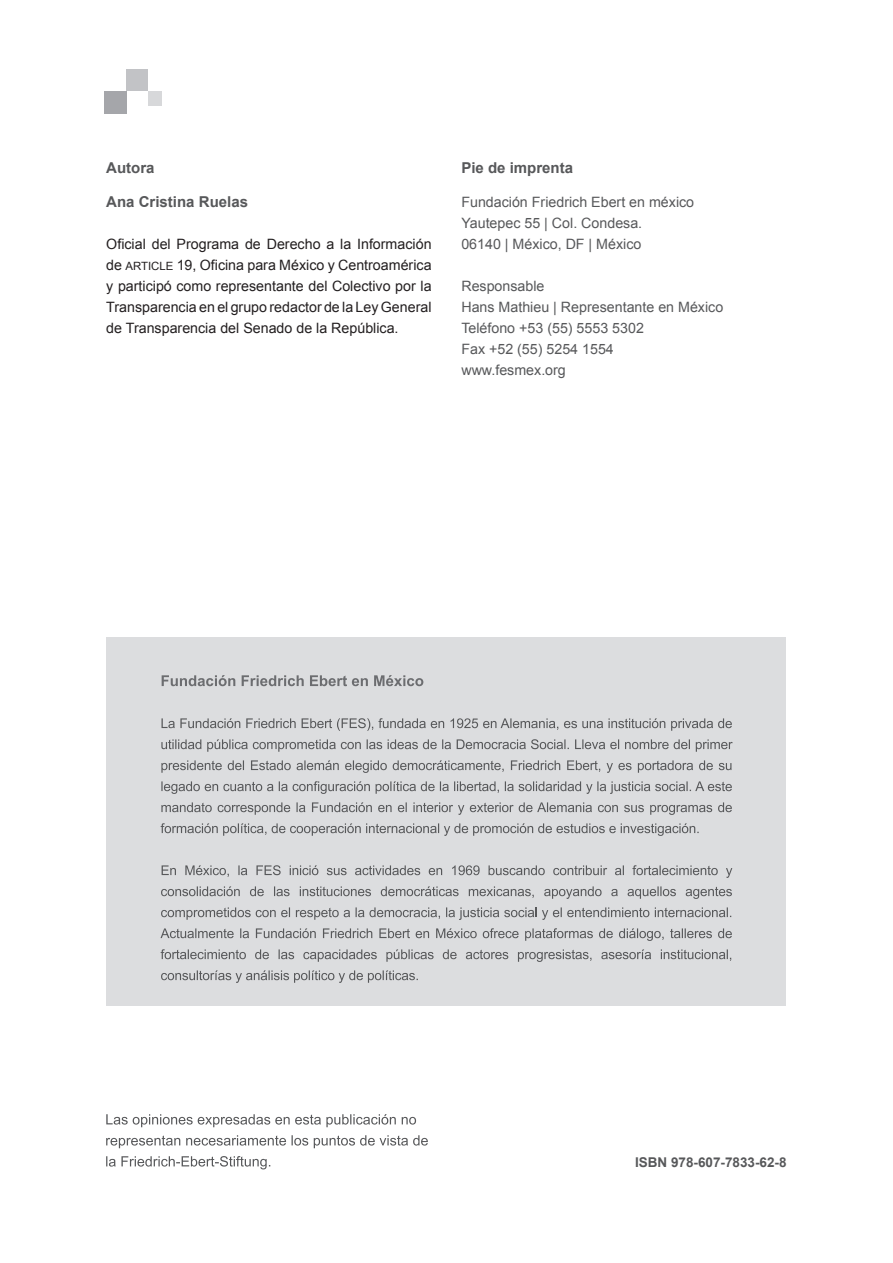
<style>
.page{position:relative;width:893px;height:1263px;background:#fff}
.page>*{position:absolute;margin:0;border:0;box-sizing:border-box;transform-origin:0 0}
.t1{font:700 15px "Arial";color:#57585a}
.t2{font:14.25px/21px "Arial";color:#231f20;text-align:justify}
.t3{font:14.25px/21px "Arial";color:#57585a}
.t4{font:700 13.5px "Arial";color:#57585a}
.s1{font-size:11.4px}
</style>
<div class="page">
<div style="left:126px;top:70px;width:22px;height:21px;background:#c2c3c6"></div>
<div style="left:148px;top:91px;width:14px;height:14px;background:#d7d8da"></div>
<div style="left:104px;top:91px;width:22px;height:22px;background:#a5a6aa"></div>
<div style="left:106px;top:637px;width:680px;height:369px;background:#dcdddf"></div>
<svg style="left:162px;top:675px;width:261px;height:11px"></svg>
<svg style="left:162px;top:718px;width:78px;height:10px"></svg>
<svg style="left:246px;top:718px;width:50px;height:10px"></svg>
<svg style="left:302px;top:718px;width:142px;height:13px"></svg>
<svg style="left:450px;top:718px;width:108px;height:12px"></svg>
<svg style="left:564px;top:718px;width:101px;height:10px"></svg>
<svg style="left:671px;top:718px;width:61px;height:13px"></svg>
<svg style="left:161px;top:739px;width:40px;height:10px"></svg>
<svg style="left:207px;top:739px;width:154px;height:13px"></svg>
<svg style="left:367px;top:739px;width:15px;height:10px"></svg>
<svg style="left:388px;top:739px;width:63px;height:10px"></svg>
<svg style="left:457px;top:739px;width:112px;height:10px"></svg>
<svg style="left:575px;top:739px;width:44px;height:10px"></svg>
<svg style="left:625px;top:739px;width:65px;height:10px"></svg>
<svg style="left:696px;top:739px;width:37px;height:13px"></svg>
<svg style="left:161px;top:760px;width:61px;height:13px"></svg>
<svg style="left:228px;top:760px;width:16px;height:10px"></svg>
<svg style="left:251px;top:760px;width:40px;height:10px"></svg>
<svg style="left:297px;top:760px;width:42px;height:10px"></svg>
<svg style="left:345px;top:760px;width:42px;height:13px"></svg>
<svg style="left:393px;top:760px;width:111px;height:12px"></svg>
<svg style="left:511px;top:760px;width:49px;height:10px"></svg>
<svg style="left:567px;top:760px;width:33px;height:12px"></svg>
<svg style="left:606px;top:763px;width:26px;height:10px"></svg>
<svg style="left:638px;top:760px;width:55px;height:13px"></svg>
<svg style="left:699px;top:760px;width:14px;height:10px"></svg>
<svg style="left:719px;top:763px;width:12px;height:7px"></svg>
<svg style="left:161px;top:781px;width:112px;height:13px"></svg>
<svg style="left:279px;top:781px;width:91px;height:13px"></svg>
<svg style="left:376px;top:781px;width:123px;height:13px"></svg>
<svg style="left:505px;top:781px;width:227px;height:13px"></svg>
<svg style="left:161px;top:802px;width:51px;height:10px"></svg>
<svg style="left:218px;top:802px;width:72px;height:13px"></svg>
<svg style="left:296px;top:802px;width:9px;height:10px"></svg>
<svg style="left:312px;top:802px;width:60px;height:10px"></svg>
<svg style="left:378px;top:805px;width:14px;height:7px"></svg>
<svg style="left:398px;top:802px;width:9px;height:10px"></svg>
<svg style="left:413px;top:802px;width:51px;height:13px"></svg>
<svg style="left:470px;top:802px;width:122px;height:10px"></svg>
<svg style="left:598px;top:805px;width:20px;height:7px"></svg>
<svg style="left:624px;top:805px;width:20px;height:7px"></svg>
<svg style="left:650px;top:805px;width:62px;height:10px"></svg>
<svg style="left:718px;top:802px;width:14px;height:10px"></svg>
<svg style="left:161px;top:823px;width:372px;height:13px"></svg>
<svg style="left:538px;top:823px;width:161px;height:13px"></svg>
<svg style="left:162px;top:865px;width:14px;height:10px"></svg>
<svg style="left:185px;top:865px;width:44px;height:12px"></svg>
<svg style="left:238px;top:865px;width:9px;height:10px"></svg>
<svg style="left:256px;top:865px;width:25px;height:10px"></svg>
<svg style="left:290px;top:865px;width:28px;height:10px"></svg>
<svg style="left:327px;top:868px;width:20px;height:7px"></svg>
<svg style="left:355px;top:865px;width:65px;height:10px"></svg>
<svg style="left:429px;top:868px;width:13px;height:7px"></svg>
<svg style="left:452px;top:865px;width:28px;height:10px"></svg>
<svg style="left:489px;top:865px;width:56px;height:10px"></svg>
<svg style="left:553px;top:865px;width:54px;height:10px"></svg>
<svg style="left:615px;top:865px;width:9px;height:10px"></svg>
<svg style="left:632px;top:865px;width:86px;height:10px"></svg>
<svg style="left:726px;top:868px;width:6px;height:10px"></svg>
<svg style="left:161px;top:886px;width:79px;height:10px"></svg>
<svg style="left:250px;top:886px;width:14px;height:10px"></svg>
<svg style="left:274px;top:886px;width:16px;height:10px"></svg>
<svg style="left:300px;top:886px;width:71px;height:10px"></svg>
<svg style="left:381px;top:886px;width:78px;height:10px"></svg>
<svg style="left:469px;top:886px;width:65px;height:12px"></svg>
<svg style="left:544px;top:886px;width:58px;height:13px"></svg>
<svg style="left:611px;top:889px;width:7px;height:7px"></svg>
<svg style="left:628px;top:886px;width:48px;height:13px"></svg>
<svg style="left:686px;top:887px;width:46px;height:12px"></svg>
<svg style="left:161px;top:907px;width:129px;height:13px"></svg>
<svg style="left:296px;top:908px;width:54px;height:12px"></svg>
<svg style="left:356px;top:907px;width:84px;height:12px"></svg>
<svg style="left:446px;top:907px;width:203px;height:13px"></svg>
<svg style="left:655px;top:907px;width:76px;height:10px"></svg>
<svg style="left:160px;top:928px;width:74px;height:10px"></svg>
<svg style="left:240px;top:928px;width:9px;height:10px"></svg>
<svg style="left:256px;top:928px;width:60px;height:10px"></svg>
<svg style="left:323px;top:928px;width:49px;height:10px"></svg>
<svg style="left:379px;top:928px;width:31px;height:10px"></svg>
<svg style="left:416px;top:931px;width:13px;height:7px"></svg>
<svg style="left:436px;top:928px;width:41px;height:10px"></svg>
<svg style="left:483px;top:928px;width:36px;height:10px"></svg>
<svg style="left:525px;top:928px;width:68px;height:13px"></svg>
<svg style="left:599px;top:928px;width:14px;height:10px"></svg>
<svg style="left:619px;top:928px;width:45px;height:13px"></svg>
<svg style="left:670px;top:928px;width:42px;height:10px"></svg>
<svg style="left:718px;top:928px;width:14px;height:10px"></svg>
<svg style="left:161px;top:949px;width:85px;height:10px"></svg>
<svg style="left:255px;top:949px;width:14px;height:10px"></svg>
<svg style="left:279px;top:949px;width:15px;height:10px"></svg>
<svg style="left:303px;top:949px;width:74px;height:13px"></svg>
<svg style="left:386px;top:949px;width:48px;height:13px"></svg>
<svg style="left:443px;top:949px;width:14px;height:10px"></svg>
<svg style="left:466px;top:950px;width:42px;height:9px"></svg>
<svg style="left:518px;top:949px;width:73px;height:13px"></svg>
<svg style="left:601px;top:949px;width:50px;height:10px"></svg>
<svg style="left:661px;top:949px;width:70px;height:12px"></svg>
<svg style="left:161px;top:970px;width:257px;height:13px"></svg>
<svg style="left:106px;top:1114px;width:310px;height:13px"></svg>
<svg style="left:106px;top:1135px;width:322px;height:13px"></svg>
<svg style="left:106px;top:1156px;width:164px;height:13px"></svg>
<p class="t1" style="left:106px;top:157px;width:50px">Autora</p>
<p class="t1" style="left:106px;top:192px;width:143px">Ana Cristina Ruelas</p>
<p class="t2" style="left:106px;top:234px;width:327px">Oficial del Programa de Derecho a la Información de <span class="s1">ARTICLE</span> 19, Oficina para México y Centroamérica y participó como representante del Colectivo por la Transparencia en el grupo redactor de la Ley General de Transparencia del Senado de la República.</p>
<p class="t1" style="left:461px;top:157px;width:113px">Pie de imprenta</p>
<p class="t3" style="left:461px;top:192px;width:234px">Fundación Friedrich Ebert en méxico<br>Yautepec 55 | Col. Condesa.<br>06140 | México, DF | México</p>
<p class="t3" style="left:461px;top:276px;width:263px">Responsable<br>Hans Mathieu | Representante en México<br>Teléfono +53 (55) 5553 5302<br>Fax +52 (55) 5254 1554<br>www.fesmex.org</p>
<p class="t4" style="left:635px;top:1154px;width:153px">ISBN 978-607-7833-62-8</p>
</div>
